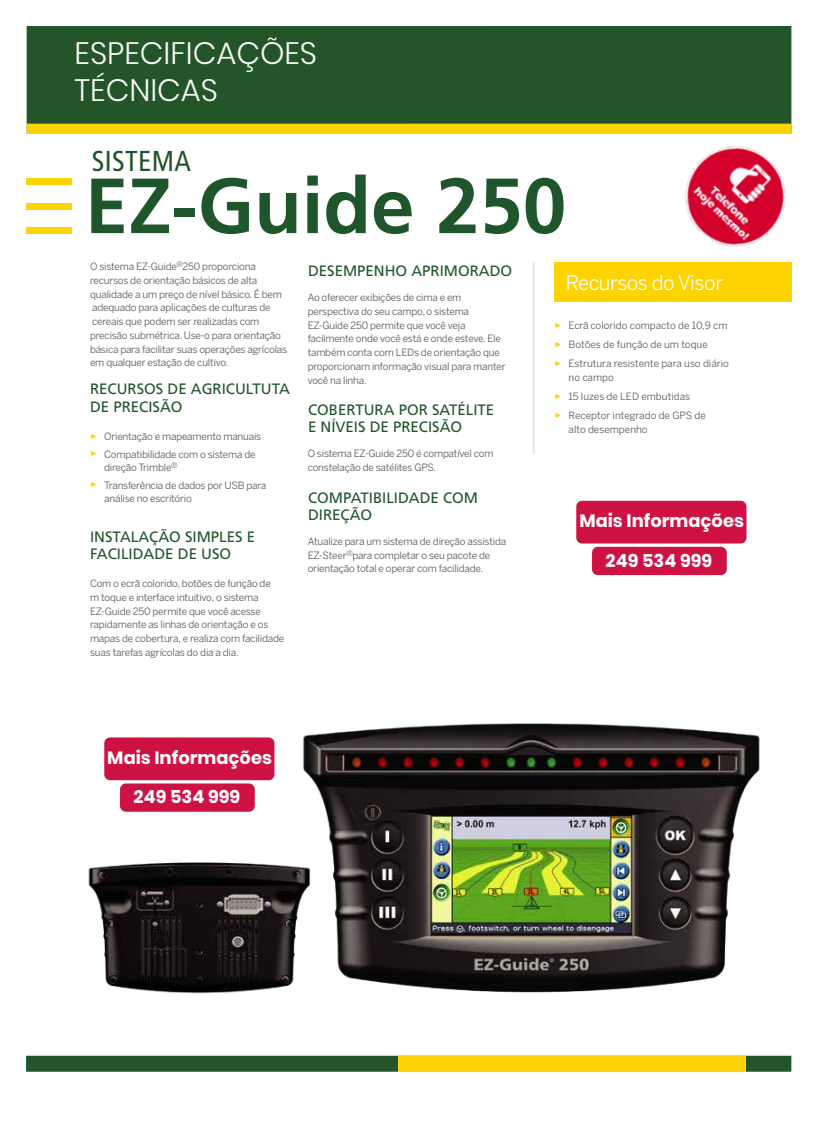
<style>
.page{position:relative;width:818px;height:1127px;background:#fff}
.page>*{position:absolute;margin:0;border:0;box-sizing:border-box;transform-origin:0 0}
.t1{font:700 78px "Frutiger LT Std";color:#1f552a}
.t2{font:300 30.88px/37.1px "Poppins";color:#f8f7f7}
.t3{font:condensed 28.75px "Frutiger LT Std";letter-spacing:.01em;color:#1f552a}
.t4{font:20px "Benton Sans";letter-spacing:-.025em;color:#fff}
.t5{font:700 17.88px "Poppins";color:#fdfdfd}
.t6{font:15px/17.5px "Frutiger LT Std";color:#1f552a}
.t7{font:10px/13.8px "Benton Sans";letter-spacing:-.02em;color:#575756}
.t8{font:10px/19.1px "Benton Sans";color:#575756}
.s1{font-family:"Arial";font-size:7.5px;color:#fdd400}
</style>
<div class="page">
<div style="left:26px;top:178px;width:45px;height:7px;background:#fdd400"></div>
<div style="left:26px;top:203px;width:45px;height:6px;background:#fdd400"></div>
<div style="left:26px;top:227px;width:45px;height:7px;background:#fdd400"></div>
<div style="left:554px;top:262px;width:238px;height:39px;background:#fdd400"></div>
<hr style="left:533px;top:262px;width:1px;height:192px;background:#dddbdc">
<img style="left:303px;top:723px;width:457px;height:270px">
<img style="left:88px;top:845px;width:226px;height:149px">
<div style="left:796px;top:559px;width:10px;height:9px;border:2px solid #fff;border-radius:50%"></div>
<div style="left:27px;top:26px;width:764px;height:107px;background:#235528"></div>
<div style="left:27px;top:124px;width:764px;height:10px;background:#fdd400"></div>
<svg style="left:26px;top:1055px;width:766px;height:17px;background:#396433"></svg>
<div style="left:398px;top:1055px;width:348px;height:16px;background:#ffd309"></div>
<div style="left:120px;top:783px;width:135px;height:28px;background:#ce1244;border-radius:6px"></div>
<div style="left:104px;top:737px;width:170px;height:43px;background:#ce1244;border-radius:6px"></div>
<img style="left:665px;top:126px;width:127px;height:121px">
<div style="left:592px;top:546px;width:135px;height:29px;background:#ce1244;border-radius:6px"></div>
<div style="left:576px;top:500px;width:170px;height:43px;background:#ce1244;border-radius:6px"></div>
<h2 class="t2" style="left:75px;top:34px;width:244px">ESPECIFICAÇÕES<br>TÉCNICAS</h2>
<h3 class="t3" style="left:92px;top:144px;width:101px">SISTEMA</h3>
<h1 class="t1" style="left:85px;top:160px;width:483px">EZ-Guide 250</h1>
<p class="t7" style="left:90px;top:259px;width:199px">O sistema EZ-Guide<sup>®</sup>250 proporciona recursos de orientação básicos de alta qualidade a um preço de nível básico. É bem adequado para aplicações de culturas de cereais que podem ser realizadas com precisão submétrica. Use-o para orientação básica para facilitar suas operações agrícolas em qualquer estação de cultivo.</p>
<h3 class="t6" style="left:90px;top:380px;width:202px">RECURSOS DE AGRICULTUTA<br>DE PRECISÃO</h3>
<p class="t7" style="left:90px;top:428px;width:173px;line-height:17.2px"><span class="s1">►</span> Orientação e mapeamento manuais <span class="s1">►</span> Compatibilidade com o sistema de</p>
<p class="t7" style="left:90px;top:459px;width:178px;line-height:17.2px;text-indent:14px">direção Trimble<sup>®<br></sup><span class="s1">►</span> Transferência de dados por USB para</p>
<p class="t7" style="left:104px;top:491px;width:89px">análise no escritório</p>
<h3 class="t6" style="left:90px;top:527px;width:167px">INSTALAÇÃO SIMPLES E<br>FACILIDADE DE USO</h3>
<p class="t7" style="left:90px;top:576px;width:196px">Com o ecrã colorido, botões de função de<br>m toque e interface intuitivo, o sistema EZ-Guide 250 permite que você acesse rapidamente as linhas de orientação e os mapas de cobertura, e realiza com facilidade suas tarefas agrícolas do dia a dia.</p>
<h3 class="t6" style="left:308px;top:262px;width:206px">DESEMPENHO APRIMORADO</h3>
<p class="t7" style="left:308px;top:290px;width:199px">Ao oferecer exibições de cima e em perspectiva do seu campo, o sistema EZ-Guide 250 permite que você veja facilmente onde você está e onde esteve. Ele também conta com LEDs de orientação que proporcionam informação visual para manter você na linha.</p>
<h3 class="t6" style="left:308px;top:401px;width:188px">COBERTURA POR SATÉLITE<br>E NÍVEIS DE PRECISÃO</h3>
<p class="t7" style="left:308px;top:446px;width:187px">O sistema EZ-Guide 250 é compatível com constelação de satélites GPS.</p>
<h3 class="t6" style="left:308px;top:488px;width:172px">COMPATIBILIDADE COM<br>DIREÇÃO</h3>
<p class="t7" style="left:308px;top:534px;width:200px">Atualize para um sistema de direção assistida<br>EZ-Steer<sup>®</sup>para completar o seu pacote de orientação total e operar com facilidade.</p>
<h3 class="t5" style="left:107px;top:747px;width:166px">Mais Informações</h3>
<h3 class="t5" style="left:134px;top:786px;width:108px">249 534 999</h3>
<h3 class="t4" style="left:566px;top:270px;width:159px">Recursos do Visor</h3>
<p class="t8" style="left:554px;top:315px;width:176px"><span class="s1">►</span> Ecrã colorido compacto de 10,9 cm <span class="s1">►</span> Botões de função de um toque<br><span class="s1">►</span> Estrutura resistente para uso diário</p>
<p class="t8" style="left:554px;top:367px;width:153px;text-indent:14px">no campo<br><span class="s1">►</span> 15 luzes de LED embutidas<br><span class="s1">►</span> Receptor integrado de GPS de</p>
<p class="t8" style="left:568px;top:419px;width:81px">alto desempenho</p>
<h3 class="t5" style="left:579px;top:510px;width:166px">Mais Informações</h3>
<h3 class="t5" style="left:606px;top:550px;width:108px">249 534 999</h3>
</div>
